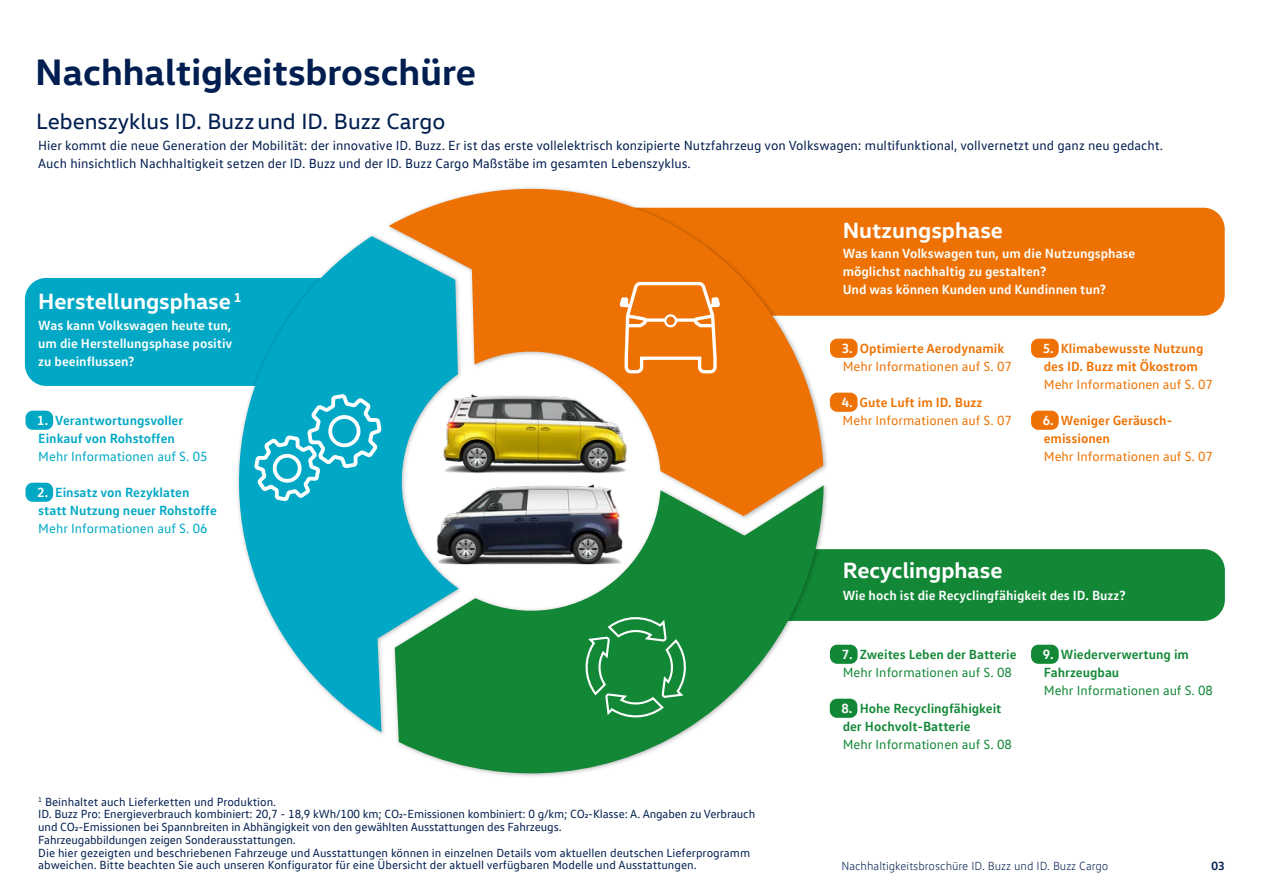
<style>
.page{position:relative;width:1263px;height:893px;background:#fff}
.page>*{position:absolute;margin:0;border:0;box-sizing:border-box;transform-origin:0 0}
.t1{font:700 37.5px "VW Head";color:#001e50}
.t2{font:700 22.5px "VW Head";color:#fff}
.t3{font:22.5px "VW Head";color:#001e50}
.t4{font:13.5px/18px "VW Text";color:#001e50}
.t5{font:700 13.5px/18px "VW Text";color:#fff;text-align:justify}
.t6{font:700 13.5px/18px "VW Text";color:#ee7203}
.t7{font:13.5px "VW Text";color:#ee7203}
.t8{font:700 13.5px/18px "VW Text";color:#128836}
.t9{font:700 13.5px/18px "VW Text";color:#00a8c6}
.t10{font:13.5px "VW Text";color:#128836}
.t11{font:13.5px "VW Text";color:#00a8c6}
.t12{font:12px/12.8px "VW Text";letter-spacing:-.005em;color:#001e50}
.t13{font:300 12px "VW Text";color:#001e50}
.t14{font:700 12px "VW Text";color:#001e50}
</style>
<div class="page">
<div style="left:25px;top:278px;width:174px;height:108px;background:#00a8c6"></div>
<div style="left:828px;top:208px;width:397px;height:108px;background:#ee7203"></div>
<div style="left:829px;top:549px;width:396px;height:72px;background:#128836"></div>
<svg style="left:397px;top:521px;width:427px;height:256px;fill:#128836"></svg>
<svg style="left:389px;top:187px;width:434px;height:329px;fill:#ee7203"></svg>
<div style="left:235px;top:232px;width:229px;height:505px;background:#000;opacity:.3"></div>
<svg style="left:199px;top:236px;width:260px;height:496px;fill:#00a8c6"></svg>
<svg style="left:254px;top:394px;width:128px;height:107px;background:#30b8d0"></svg>
<svg style="left:619px;top:282px;width:101px;height:92px;background:#f18c32"></svg>
<svg style="left:584px;top:615px;width:104px;height:104px;background:#2d954d"></svg>
<img style="left:433px;top:481px;width:193px;height:89px">
<img style="left:437px;top:390px;width:194px;height:87px">
<div style="left:26px;top:483px;width:27px;height:19px;background:#00a8c6;border-radius:7px"></div>
<div style="left:830px;top:339px;width:27px;height:19px;background:#ee7203;border-radius:7px"></div>
<div style="left:1031px;top:339px;width:28px;height:19px;background:#ee7203;border-radius:7px"></div>
<div style="left:830px;top:393px;width:27px;height:19px;background:#ee7203;border-radius:7px"></div>
<div style="left:1031px;top:411px;width:28px;height:19px;background:#ee7203;border-radius:7px"></div>
<div style="left:830px;top:645px;width:27px;height:19px;background:#128836;border-radius:7px"></div>
<div style="left:1031px;top:645px;width:28px;height:19px;background:#128836;border-radius:7px"></div>
<div style="left:830px;top:699px;width:27px;height:19px;background:#128836;border-radius:7px"></div>
<div style="left:26px;top:411px;width:27px;height:19px;background:#00a8c6;border-radius:7px"></div>
<h1 class="t1" style="left:35px;top:48px;width:442px">Nachhaltigkeitsbroschüre</h1>
<h2 class="t3" style="left:36px;top:108px;width:411px">Lebenszyklus ID. Buzzund ID. Buzz Cargo</h2>
<p class="t4" style="left:38px;top:136px;width:1126px">Hier kommt die neue Generation der Mobilität: der innovative ID. Buzz. Er ist das erste vollelektrisch konzipierte Nutzfahrzeug von Volkswagen: multifunktional, vollvernetzt und ganz neu gedacht.<br>Auch hinsichtlich Nachhaltigkeit setzen der ID. Buzz und der ID. Buzz Cargo Maßstäbe im gesamten Lebenszyklus.</p>
<h2 class="t2" style="left:38px;top:287px;width:205px">Herstellungsphase <sup>1</sup></h2>
<p class="t5" style="left:38px;top:315px;width:196px">Was kann Volkswagen heute tun, um die Herstellungsphase positiv zu beeinflussen?</p>
<p class="t9" style="left:38px;top:411px;width:147px;text-indent:17px">Verantwortungsvoller<br>Einkauf von Rohstoffen</p>
<p class="t11" style="left:38px;top:448px;width:171px">Mehr Informationen auf S. 05</p>
<p class="t5" style="left:37px;top:411px;width:13px">1.</p>
<p class="t9" style="left:38px;top:483px;width:180px;text-indent:17px">Einsatz von Rezyklaten statt Nutzung neuer Rohstoffe</p>
<p class="t11" style="left:38px;top:520px;width:171px">Mehr Informationen auf S. 06</p>
<p class="t5" style="left:37px;top:483px;width:13px">2.</p>
<p class="t12" style="left:38px;top:795px;width:718px"><sup>1</sup> Beinhaltet auch Lieferketten und Produktion.<br>ID. Buzz Pro: Energieverbrauch kombiniert: 20,7 - 18,9 kWh/100 km; CO2-Emissionen kombiniert: 0 g/km; CO2-Klasse: A. Angaben zu Verbrauch und CO2-Emissionen bei Spannbreiten in Abhängigkeit von den gewählten Ausstattungen des Fahrzeugs.<br>Fahrzeugabbildungen zeigen Sonderausstattungen.<br>Die hier gezeigten und beschriebenen Fahrzeuge und Ausstattungen können in einzelnen Details vom aktuellen deutschen Lieferprogramm abweichen. Bitte beachten Sie auch unseren Konfigurator für eine Übersicht der aktuell verfügbaren Modelle und Ausstattungen.</p>
<h2 class="t2" style="left:843px;top:216px;width:162px">Nutzungsphase</h2>
<p class="t5" style="left:843px;top:243px;width:294px;text-align:left">Was kann Volkswagen tun, um die Nutzungsphase möglichst nachhaltig zu gestalten?<br>Und was können Kunden und Kundinnen tun?</p>
<p class="t6" style="left:860px;top:339px;width:146px">Optimierte Aerodynamik</p>
<p class="t7" style="left:843px;top:358px;width:171px">Mehr Informationen auf S. 07</p>
<p class="t5" style="left:842px;top:339px;width:13px">3.</p>
<p class="t6" style="left:1044px;top:339px;width:161px;text-indent:17px">Klimabewusste Nutzung des ID. Buzz mit Ökostrom</p>
<p class="t7" style="left:1044px;top:376px;width:171px">Mehr Informationen auf S. 07</p>
<p class="t5" style="left:1043px;top:339px;width:13px">5.</p>
<p class="t6" style="left:859px;top:393px;width:124px">Gute Luft im ID. Buzz</p>
<p class="t7" style="left:842px;top:412px;width:171px">Mehr Informationen auf S. 07</p>
<p class="t5" style="left:842px;top:393px;width:13px">4.</p>
<p class="t6" style="left:1044px;top:411px;width:130px;text-indent:17px">Weniger Geräusch&shy;emissionen</p>
<p class="t7" style="left:1044px;top:448px;width:171px">Mehr Informationen auf S. 07</p>
<p class="t5" style="left:1043px;top:411px;width:13px">6.</p>
<h2 class="t2" style="left:843px;top:556px;width:161px">Recyclingphase</h2>
<p class="t5" style="left:843px;top:585px;width:284px">Wie hoch ist die Recyclingfähigkeit des ID. Buzz?</p>
<p class="t5" style="left:842px;top:645px;width:13px">7.</p>
<p class="t8" style="left:1044px;top:645px;width:147px;text-indent:17px">Wiederverwertung im<br>Fahrzeugbau</p>
<p class="t10" style="left:1044px;top:682px;width:171px">Mehr Informationen auf S. 08</p>
<p class="t8" style="left:860px;top:645px;width:158px">Zweites Leben der Batterie</p>
<p class="t10" style="left:843px;top:664px;width:171px">Mehr Informationen auf S. 08</p>
<p class="t5" style="left:1043px;top:645px;width:13px">9.</p>
<p class="t8" style="left:843px;top:699px;width:160px;text-indent:17px">Hohe Recyclingfähigkeit der Hochvolt-Batterie</p>
<p class="t10" style="left:843px;top:736px;width:171px">Mehr Informationen auf S. 08</p>
<p class="t5" style="left:841px;top:699px;width:13px">8.</p>
<p class="t13" style="left:841px;top:859px;width:269px">Nachhaltigkeitsbroschüre ID. Buzz und ID. Buzz Cargo</p>
<p class="t14" style="left:1211px;top:858px;width:15px">03</p>
</div>
